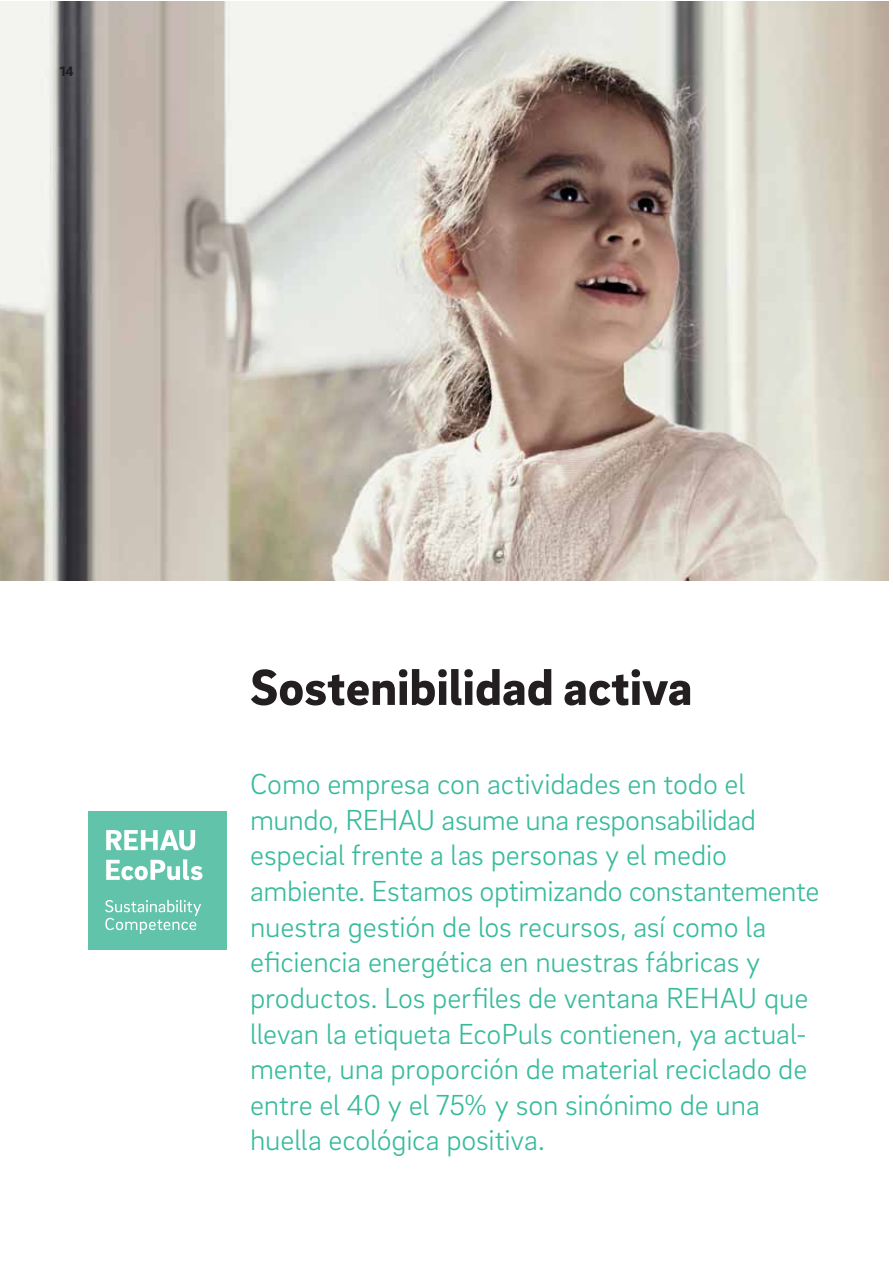
<style>
.page{position:relative;width:893px;height:1263px;background:#fff}
.page>*{position:absolute;margin:0;border:0;box-sizing:border-box;transform-origin:0 0}
.t1{font:900 52.05px "Brix Sans";color:#231f20}
.t2{font:300 29.7px/35.7px "Brix Sans";letter-spacing:-.005em;color:#38bb9c}
.t3{font:900 14.1px "Brix Sans";color:#231f20}
</style>
<div class="page">
<img style="left:0;top:2px;width:888px;height:578px">
<div style="left:88px;top:811px;width:138px;height:139px;background:#61c3a9"></div>
<svg style="left:105px;top:900px;width:96px;height:34px"></svg>
<svg style="left:106px;top:830px;width:89px;height:20px"></svg>
<svg style="left:106px;top:859px;width:96px;height:21px"></svg>
<p class="t3" style="left:60px;top:66px;width:15px">14</p>
<h1 class="t1" style="left:250px;top:668px;width:444px">Sostenibilidad activa</h1>
<p class="t2" style="left:250px;top:768px;width:571px">Como empresa con actividades en todo el mundo, REHAU asume una responsabilidad especial frente a las personas y el medio ambiente. Estamos optimizando constantemente nuestra gestión de los recursos, así como la eficiencia energética en nuestras fábricas y productos. Los perfiles de ventana REHAU que llevan la etiqueta EcoPuls contienen, ya actual&shy;mente, una proporción de material reciclado de entre el 40 y el 75% y son sinónimo de una huella ecológica positiva.</p>
</div>
